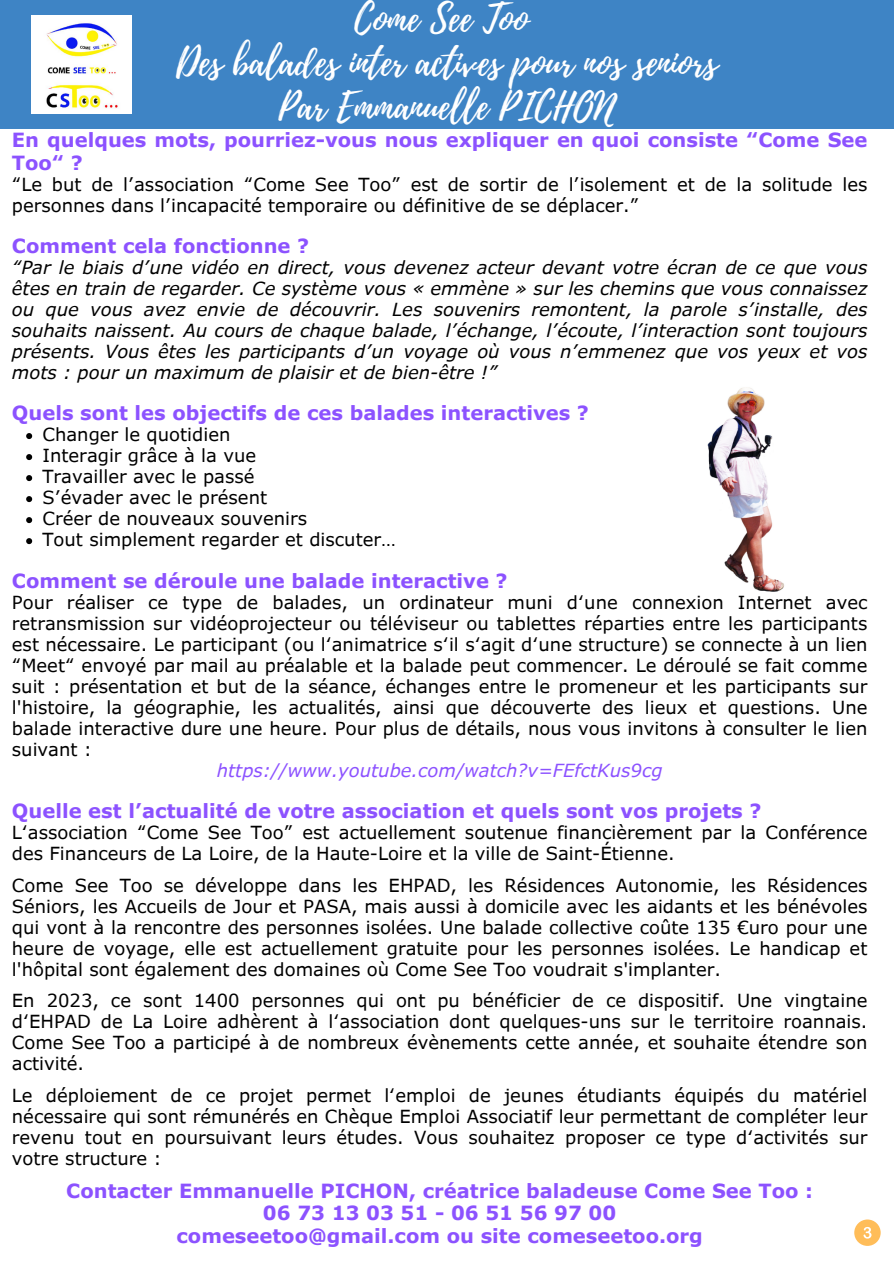
<style>
.page{position:relative;width:894px;height:1264px;background:#fff}
.page>*{position:absolute;margin:0;border:0;box-sizing:border-box;transform-origin:0 0}
.t1{font:37.5px/43.8px "Playlist Script";color:#fff;text-align:center}
.t2{font:700 19.5px/22.5px "Verdana Pro";color:#8c52ff}
.t3{font:18px/21px "Verdana Pro";color:#000;text-align:justify}
.t4{font:italic 18px/21px "Verdana Pro";color:#000;text-align:justify}
.t5{font:italic 18px "Verdana Pro";color:#8c52ff}
</style>
<div class="page">
<div style="left:0;top:0;width:893px;height:129px;background:#3e84c5"></div>
<svg style="left:26px;top:433px;width:6px;height:6px"></svg>
<svg style="left:26px;top:454px;width:6px;height:6px"></svg>
<svg style="left:26px;top:475px;width:6px;height:6px"></svg>
<svg style="left:26px;top:496px;width:6px;height:6px"></svg>
<svg style="left:26px;top:517px;width:6px;height:6px"></svg>
<svg style="left:26px;top:538px;width:6px;height:6px"></svg>
<div style="left:854px;top:1219px;width:25px;height:26px;background:#ffbd59;border-radius:50%"></div>
<svg style="left:863px;top:1227px;width:8px;height:11px"></svg>
<img style="left:32px;top:16px;width:100px;height:97px">
<img style="left:707px;top:387px;width:77px;height:205px">
<h2 class="t1" style="left:176px;top:-2px;width:543px">Come See Too<br>Des balades inter actives pour nos seniors<br>Par Emmanuelle PICHON</h2>
<p class="t2" style="left:12px;top:128px;width:856px">En quelques mots, pourriez-vous nous expliquer en quoi consiste “Come See<br>Too“ ?</p>
<p class="t3" style="left:12px;top:173px;width:856px">“Le but de l’association “Come See Too” est de sortir de l’isolement et de la solitude les personnes dans l’incapacité temporaire ou définitive de se déplacer.”</p>
<h1 class="t2" style="left:12px;top:234px;width:299px">Comment cela fonctionne ?</h1>
<p class="t4" style="left:12px;top:256px;width:856px">“Par le biais d’une vidéo en direct, vous devenez acteur devant votre écran de ce que vous êtes en train de regarder. Ce système vous « emmène » sur les chemins que vous connaissez ou que vous avez envie de découvrir. Les souvenirs remontent, la parole s’installe, des souhaits naissent. Au cours de chaque balade, l’échange, l’écoute, l’interaction sont toujours présents. Vous êtes les participants d’un voyage où vous n’emmenez que vos yeux et vos mots : pour un maximum de plaisir et de bien-être !”</p>
<p class="t2" style="left:12px;top:401px;width:578px">Quels sont les objectifs de ces balades interactives ?</p>
<p class="t3" style="left:42px;top:423px;width:189px">Changer le quotidien</p>
<p class="t3" style="left:42px;top:444px;width:215px">Interagir grâce à la vue</p>
<h2 class="t3" style="left:42px;top:465px;width:213px">Travailler avec le passé</h2>
<p class="t3" style="left:42px;top:486px;width:226px">S’évader avec le présent</p>
<p class="t3" style="left:42px;top:507px;width:266px">Créer de nouveaux souvenirs</p>
<p class="t3" style="left:42px;top:528px;width:355px">Tout simplement regarder et discuter…</p>
<p class="t2" style="left:12px;top:568px;width:497px">Comment se déroule une balade interactive ?</p>
<p class="t3" style="left:12px;top:591px;width:856px">Pour réaliser ce type de balades, un ordinateur muni d‘une connexion Internet avec retransmission sur vidéoprojecteur ou téléviseur ou tablettes réparties entre les participants est nécessaire. Le participant (ou l‘animatrice s‘il s‘agit d‘une structure) se connecte à un lien “Meet“ envoyé par mail au préalable et la balade peut commencer. Le déroulé se fait comme suit : présentation et but de la séance, échanges entre le promeneur et les participants sur l'histoire, la géographie, les actualités, ainsi que découverte des lieux et questions. Une balade interactive dure une heure. Pour plus de détails, nous vous invitons à consulter le lien suivant :</p>
<p class="t5" style="left:217px;top:758px;width:447px">https://www.youtube.com/watch?v=FEfctKus9cg</p>
<p class="t2" style="left:12px;top:799px;width:750px">Quelle est l’actualité de votre association et quels sont vos projets ?</p>
<p class="t3" style="left:12px;top:821px;width:856px">L‘association “Come See Too” est actuellement soutenue financièrement par la Conférence des Financeurs de La Loire, de la Haute-Loire et la ville de Saint-Étienne.</p>
<p class="t3" style="left:12px;top:873px;width:856px">Come See Too se développe dans les EHPAD, les Résidences Autonomie, les Résidences Séniors, les Accueils de Jour et PASA, mais aussi à domicile avec les aidants et les bénévoles qui vont à la rencontre des personnes isolées. Une balade collective coûte 135 €uro pour une heure de voyage, elle est actuellement gratuite pour les personnes isolées. Le handicap et l'hôpital sont également des domaines où Come See Too voudrait s'implanter.</p>
<p class="t3" style="left:12px;top:989px;width:856px">En 2023, ce sont 1400 personnes qui ont pu bénéficier de ce dispositif. Une vingtaine d‘EHPAD de La Loire adhèrent à l‘association dont quelques-uns sur le territoire roannais.<br>Come See Too a participé à de nombreux évènements cette année, et souhaite étendre son activité.</p>
<p class="t3" style="left:12px;top:1083px;width:856px">Le déploiement de ce projet permet l‘emploi de jeunes étudiants équipés du matériel nécessaire qui sont rémunérés en Chèque Emploi Associatif leur permettant de compléter leur revenu tout en poursuivant leurs études. Vous souhaitez proposer ce type d‘activités sur votre structure :</p>
<p class="t2" style="left:66px;top:1178px;width:748px;text-align:center">Contacter Emmanuelle PICHON, créatrice baladeuse Come See Too :<br>06 73 13 03 51 - 06 51 56 97 00<br>comeseetoo@gmail.com ou site comeseetoo.org</p>
</div>
